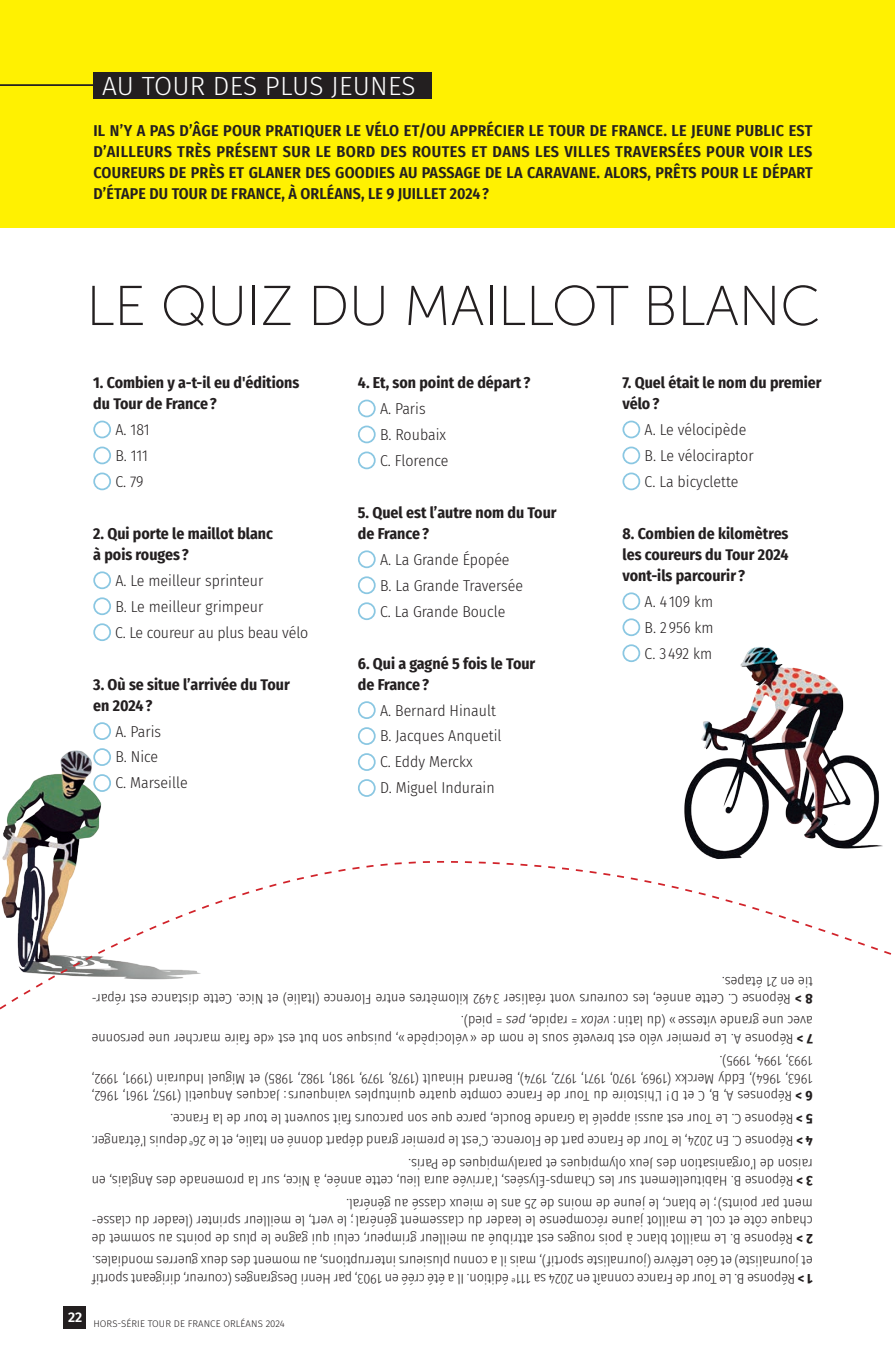
<style>
.page{position:relative;width:895px;height:1366px;background:#fff}
.page>*{position:absolute;margin:0;border:0;box-sizing:border-box;transform-origin:0 0}
.t1{font:56px "Museo Sans 100";letter-spacing:-.01em;color:#231f20}
.t2{font:300 26.25px "Fira Sans";letter-spacing:.01em;color:#fff}
.t3{font:300 15.75px/25.9px "Fira Sans Condensed";color:#231f20}
.t4{font:700 15.75px/21px "Fira Sans Condensed";color:#231f20}
.t5{font:600 15.75px/21px "Fira Sans Condensed";letter-spacing:.01em;color:#231f20;text-align:justify}
.t6{font:300 14px/17.5px "Fira Sans Condensed";color:#231f20}
.t7{font:600 14px "Fira Sans";color:#fff}
.t8{font:300 9.62px "Fira Sans";letter-spacing:.01em;color:#231f20}
.s1{font-weight:700}
.s2{font-style:italic}
</style>
<div class="page">
<div style="left:64px;top:1306px;width:22px;height:22px;background:#231f20"></div>
<img style="left:625px;top:622px;width:258px;height:238px">
<img style="left:2px;top:723px;width:109px;height:137px">
<div style="left:0;top:0;width:895px;height:228px;background:#fff101"></div>
<hr style="left:0;top:84px;width:98px;height:2px;background:#231f20">
<div style="left:93px;top:72px;width:339px;height:26px;background:#231f20"></div>
<div style="left:93px;top:421px;width:18px;height:17px;border:2px solid #8ac7e2;border-radius:50%"></div>
<div style="left:93px;top:447px;width:18px;height:17px;border:2px solid #8ac7e2;border-radius:50%"></div>
<div style="left:93px;top:472px;width:18px;height:18px;border:2px solid #8ac7e2;border-radius:50%"></div>
<div style="left:93px;top:571px;width:18px;height:18px;border:2px solid #8ac7e2;border-radius:50%"></div>
<div style="left:93px;top:597px;width:18px;height:18px;border:2px solid #8ac7e2;border-radius:50%"></div>
<div style="left:93px;top:623px;width:18px;height:18px;border:2px solid #8ac7e2;border-radius:50%"></div>
<div style="left:93px;top:722px;width:18px;height:18px;border:2px solid #8ac7e2;border-radius:50%"></div>
<div style="left:93px;top:748px;width:18px;height:18px;border:2px solid #8ac7e2;border-radius:50%"></div>
<div style="left:93px;top:774px;width:18px;height:18px;border:2px solid #8ac7e2;border-radius:50%"></div>
<div style="left:358px;top:400px;width:18px;height:17px;border:2px solid #8ac7e2;border-radius:50%"></div>
<div style="left:358px;top:426px;width:18px;height:17px;border:2px solid #8ac7e2;border-radius:50%"></div>
<div style="left:358px;top:451px;width:18px;height:18px;border:2px solid #8ac7e2;border-radius:50%"></div>
<div style="left:358px;top:550px;width:18px;height:18px;border:2px solid #8ac7e2;border-radius:50%"></div>
<div style="left:358px;top:576px;width:18px;height:18px;border:2px solid #8ac7e2;border-radius:50%"></div>
<div style="left:358px;top:602px;width:18px;height:18px;border:2px solid #8ac7e2;border-radius:50%"></div>
<div style="left:358px;top:701px;width:18px;height:18px;border:2px solid #8ac7e2;border-radius:50%"></div>
<div style="left:358px;top:727px;width:18px;height:18px;border:2px solid #8ac7e2;border-radius:50%"></div>
<div style="left:358px;top:753px;width:18px;height:18px;border:2px solid #8ac7e2;border-radius:50%"></div>
<div style="left:358px;top:779px;width:18px;height:18px;border:2px solid #8ac7e2;border-radius:50%"></div>
<div style="left:622px;top:421px;width:18px;height:17px;border:2px solid #8ac7e2;border-radius:50%"></div>
<div style="left:622px;top:447px;width:18px;height:17px;border:2px solid #8ac7e2;border-radius:50%"></div>
<div style="left:622px;top:472px;width:18px;height:18px;border:2px solid #8ac7e2;border-radius:50%"></div>
<div style="left:622px;top:592px;width:18px;height:18px;border:2px solid #8ac7e2;border-radius:50%"></div>
<div style="left:622px;top:618px;width:18px;height:18px;border:2px solid #8ac7e2;border-radius:50%"></div>
<div style="left:622px;top:644px;width:18px;height:18px;border:2px solid #8ac7e2;border-radius:50%"></div>
<svg style="left:0;top:860px;width:892px;height:150px"></svg>
<h2 class="t2" style="left:102px;top:67px;width:315px">AU TOUR DES PLUS JEUNES</h2>
<p class="t5" style="left:93px;top:119px;width:721px">IL N’Y A PAS D’ÂGE POUR PRATIQUER LE VÉLO ET/OU APPRÉCIER LE TOUR DE FRANCE. LE JEUNE PUBLIC EST D’AILLEURS TRÈS PRÉSENT SUR LE BORD DES ROUTES ET DANS LES VILLES TRAVERSÉES POUR VOIR LES COUREURS DE PRÈS ET GLANER DES GOODIES AU PASSAGE DE LA CARAVANE. ALORS, PRÊTS POUR LE DÉPART D’ÉTAPE DU TOUR DE FRANCE, À ORLÉANS, LE 9 JUILLET 2024?</p>
<h1 class="t1" style="left:86px;top:276px;width:736px">LE QUIZ DU MAILLOT BLANC</h1>
<p class="t4" style="left:93px;top:371px;width:208px">1. Combien y a-t-il eu d'éditions du Tour de France?</p>
<p class="t3" style="left:115px;top:416px;width:36px;text-align:justify">A. 181<br>B. 111<br>C. 79</p>
<p class="t4" style="left:93px;top:522px;width:181px">2. Qui porte le maillot blanc à pois rouges ?</p>
<p class="t3" style="left:115px;top:567px;width:195px">A. Le meilleur sprinteur<br>B. Le meilleur grimpeur<br>C. Le coureur au plus beau vélo</p>
<p class="t4" style="left:93px;top:672px;width:198px">3. Où se situe l’arrivée du Tour en 2024?</p>
<p class="t3" style="left:115px;top:718px;width:74px">A. Paris<br>B. Nice<br>C. Marseille</p>
<p class="t4" style="left:358px;top:371px;width:174px">4. Et, son point de départ ?</p>
<p class="t3" style="left:380px;top:395px;width:70px">A. Paris<br>B. Roubaix<br>C. Florence</p>
<p class="t4" style="left:358px;top:501px;width:200px">5. Quel est l’autre nom du Tour de France?</p>
<p class="t3" style="left:380px;top:546px;width:144px">A. La Grande Épopée<br>B. La Grande Traversée<br>C. La Grande Boucle</p>
<p class="t4" style="left:358px;top:651px;width:179px">6. Qui a gagné 5 fois le Tour de France?</p>
<p class="t3" style="left:380px;top:697px;width:123px">A. Bernard Hinault<br>B. Jacques Anquetil<br>C. Eddy Merckx<br>D. Miguel Indurain</p>
<p class="t4" style="left:622px;top:371px;width:201px">7. Quel était le nom du premier vélo?</p>
<p class="t3" style="left:645px;top:416px;width:111px">A. Le vélocipède<br>B. Le vélociraptor<br>C. La bicyclette</p>
<p class="t4" style="left:622px;top:522px;width:168px;text-align:justify">8. Combien de kilomètres les coureurs du Tour 2024 vont-ils parcourir ?</p>
<p class="t3" style="left:645px;top:588px;width:71px;text-align:justify">A. 4 109 km B. 2 956 km C. 3 492 km</p>
<p class="t6" style="left:813px;top:1008px;width:722px;rotate:-180deg"><span class="s1">8 &gt;</span> Réponse C. Cette année, les coureurs vont réaliser 3 492 kilomètres entre Florence (Italie) et Nice. Cette distance est répar&shy;tie en 21 étapes.</p>
<p class="t6" style="left:813px;top:1048px;width:722px;rotate:-180deg"><span class="s1">7 &gt;</span> Réponse A. Le premier vélo est breveté sous le nom de « vélocipède », puisque son but est «de faire marcher une personne avec une grande vitesse» (du latin : <span class="s2">velox</span> = rapide, <span class="s2">pes</span> = pied).</p>
<p class="t6" style="left:813px;top:1087px;width:722px;rotate:-180deg">1963, 1964), Eddy Merckx (1969, 1970, 1971, 1972, 1974), Bernard Hinault (1978, 1979, 1981, 1982, 1985) et Miguel Indurain (1991, 1992,<br>1993, 1994, 1995).</p>
<p class="t6" style="left:813px;top:1152px;width:722px;line-height:22.4px;rotate:-180deg"><span class="s1">4 &gt;</span> Réponse C. En 2024, le Tour de France part de Florence. C’est le premier grand départ donné en Italie, et le 26<sup>e</sup> depuis l’étranger.<br><span class="s1">5 &gt;</span> Réponse C. Le Tour est aussi appelé la Grande Boucle, parce que son parcours fait souvent le tour de la France.<br><span class="s1">6 &gt;</span> Réponses A, B, C et D ! L’histoire du Tour de France compte quatre quintuples vainqueurs : Jacques Anquetil (1957, 1961, 1962,</p>
<p class="t6" style="left:813px;top:1190px;width:722px;rotate:-180deg"><span class="s1">3 &gt;</span> Réponse B. Habituellement sur les Champs-Élysées, l’arrivée aura lieu, cette année, à Nice, sur la promenade des Anglais, en raison de l’organisation des Jeux olympiques et paralympiques de Paris.</p>
<p class="t6" style="left:813px;top:1247px;width:722px;text-align:justify;rotate:-180deg"><span class="s1">2 &gt;</span> Réponse B. Le maillot blanc à pois rouges est attribué au meilleur grimpeur, celui qui gagne le plus de points au sommet de chaque côte et col. Le maillot jaune récompense le leader du classement général; le vert, le meilleur sprinter (leader du classe&shy;ment par points); le blanc, le jeune de moins de 25 ans le mieux classé au général.</p>
<p class="t6" style="left:813px;top:1287px;width:722px;rotate:-180deg"><span class="s1">1 &gt;</span> Réponse B. Le Tour de France connaît en 2024 sa 111<sup>e</sup> édition. Il a été créé en 1903, par Henri Desgranges (coureur, dirigeant sportif et journaliste) et Géo Lefèvre (journaliste sportif), mais il a connu plusieurs interruptions, au moment des deux guerres mondiales.</p>
<p class="t7" style="left:68px;top:1306px;width:16px">22</p>
<p class="t8" style="left:93px;top:1317px;width:193px">HORS-SÉRIE TOUR DE FRANCE ORLÉANS 2024</p>
</div>
